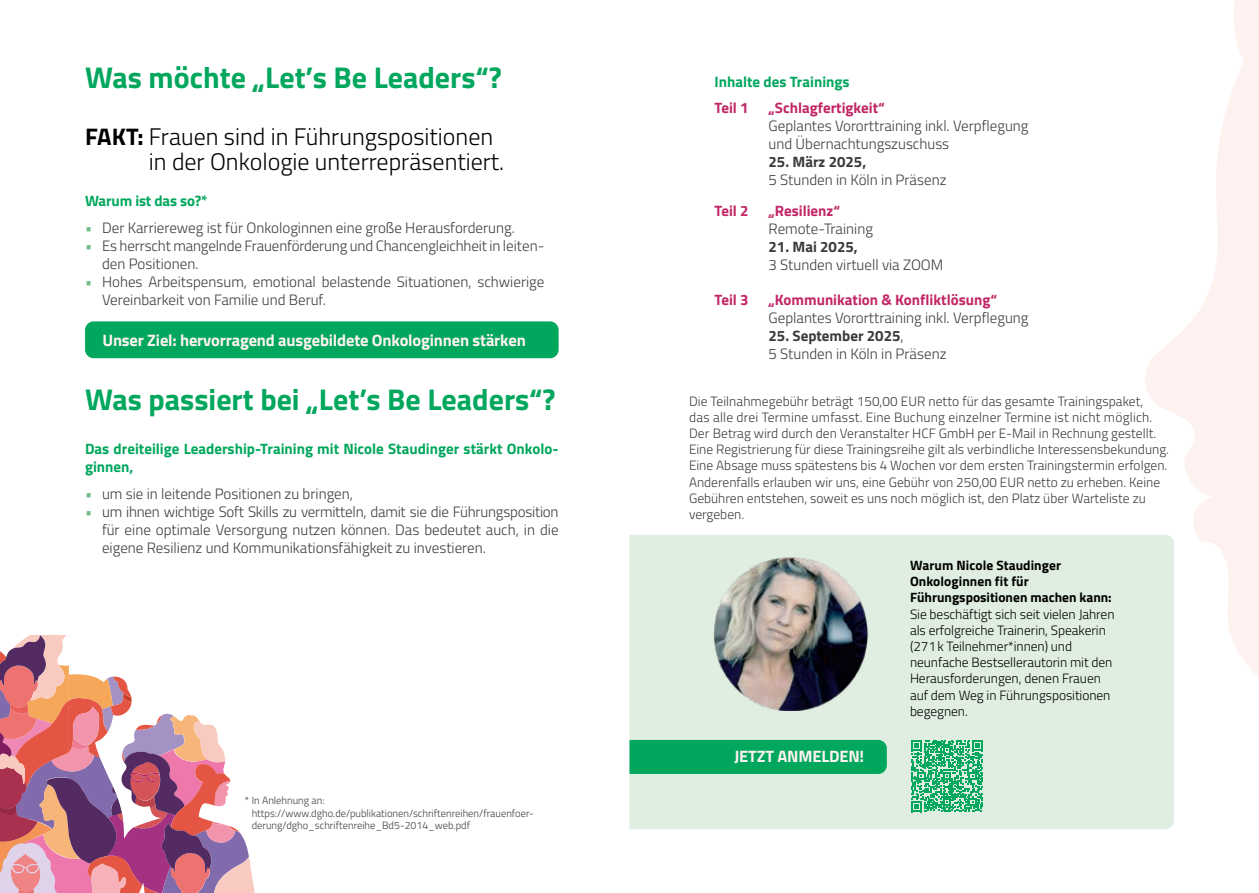
<style>
.page{position:relative;width:1259px;height:893px;background:#fff}
.page>*{position:absolute;margin:0;border:0;box-sizing:border-box;transform-origin:0 0}
.t1{font:700 30px "Cairo";color:#00a75d}
.t2{font:300 24px/25.5px "Cairo";color:#000}
.t3{font:700 16.5px "Cairo";letter-spacing:-.01em;color:#fef2f0}
.t4{font:300 15px/18px "Cairo";color:#3b3b3a}
.t5{font:700 15px/18px "Cairo";color:#00a75d}
.t6{font:700 15px "Cairo";color:#c22666}
.t7{font:700 15px "Cairo";color:#3b3b3a}
.t8{font:300 13.5px/16.2px "Cairo";color:#3b3b3a}
.t9{font:300 13.5px/16.2px "Cairo";letter-spacing:-.005em;color:#000}
.t10{font:700 13.5px/16.2px "Cairo";letter-spacing:.005em;color:#000}
.t11{font:300 10.5px/12.6px "Cairo";color:#3b3b3a}
.s1{font-weight:700}
.s2{color:#6ebc84}
</style>
<div class="page">
<svg style="left:0;top:635px;width:255px;height:258px"></svg>
<svg style="left:1145px;top:0;width:114px;height:677px"></svg>
<div style="left:85px;top:321px;width:473px;height:37px;background:#00a75d;border-radius:9px"></div>
<div style="left:629px;top:535px;width:545px;height:294px;background:#dfeee0"></div>
<img style="left:689px;top:558px;width:203px;height:152px">
<div style="left:629px;top:740px;width:258px;height:34px;background:#00a75d"></div>
<svg style="left:911px;top:740px;width:72px;height:72px;background:#4ebf8b"></svg>
<h1 class="t1" style="left:85px;top:53px;width:418px">Was möchte „Let’s Be Leaders“?</h1>
<h2 class="t2" style="left:149px;top:124px;width:357px;text-indent:-64px"><span class="s1">FAKT:</span> Frauen sind in Führungspositionen in der Onkologie unterrepräsentiert.</h2>
<p class="t5" style="left:85px;top:192px;width:124px">Warum ist das so?*</p>
<p class="t4" style="left:85px;top:218px;width:431px"><span class="s2">•</span> Der Karriereweg ist für Onkologinnen eine große Herausforderung.</p>
<p class="t4" style="left:102px;top:236px;width:440px;text-indent:-17px"><span class="s2">•</span> Es herrscht mangelnde Frauenförderung und Chancengleichheit in leiten-- den Positionen.</p>
<p class="t4" style="left:102px;top:272px;width:444px;text-indent:-17px"><span class="s2">•</span> Hohes Arbeitspensum, emotional belastende Situationen, schwierige<br>Vereinbarkeit von Familie und Beruf.</p>
<p class="t3" style="left:102px;top:326px;width:425px">Unser Ziel: hervorragend ausgebildete Onkologinnen stärken</p>
<h1 class="t1" style="left:85px;top:375px;width:472px">Was passiert bei „Let’s Be Leaders“?</h1>
<p class="t5" style="left:85px;top:440px;width:475px">Das dreiteilige Leadership-Training mit Nicole Staudinger stärkt Onkolo&shy;ginnen,</p>
<p class="t4" style="left:85px;top:485px;width:269px"><span class="s2">•</span> um sie in leitende Positionen zu bringen,</p>
<p class="t4" style="left:102px;top:503px;width:458px;text-align:justify;text-indent:-17px"><span class="s2">•</span> um ihnen wichtige Soft Skills zu vermitteln, damit sie die Führungsposition für eine optimale Versorgung nutzen können. Das bedeutet auch, in die eigene Resilienz und Kommunikationsfähigkeit zu investieren.</p>
<p class="t11" style="left:252px;top:794px;width:283px;text-indent:-7px">* In Anlehnung an: https://www.dgho.de/publikationen/schriftenreihen/frauenfoer&shy;derung/dgho_schriftenreihe_Bd5-2014_web.pdf</p>
<p class="t5" style="left:714px;top:72px;width:137px">Inhalte des Trainings</p>
<p class="t6" style="left:714px;top:96px;width:36px">Teil 1</p>
<p class="t6" style="left:768px;top:96px;width:118px">„Schlagfertigkeit“</p>
<p class="t4" style="left:768px;top:117px;width:261px">Geplantes Vororttraining inkl. Verpflegung und Übernachtungszuschuss</p>
<p class="t7" style="left:768px;top:150px;width:99px">25. März 2025,</p>
<p class="t4" style="left:768px;top:171px;width:179px">5 Stunden in Köln in Präsenz</p>
<p class="t6" style="left:714px;top:199px;width:36px">Teil 2</p>
<p class="t6" style="left:768px;top:199px;width:73px">„Resilienz“</p>
<p class="t4" style="left:768px;top:220px;width:106px">Remote-Training</p>
<p class="t7" style="left:768px;top:235px;width:91px">21. Mai 2025,</p>
<p class="t4" style="left:768px;top:256px;width:176px">3 Stunden virtuell via ZOOM</p>
<p class="t6" style="left:714px;top:288px;width:36px">Teil 3</p>
<p class="t6" style="left:768px;top:288px;width:230px">„Kommunikation &amp; Konfliktlösung“</p>
<p class="t4" style="left:768px;top:309px;width:261px">Geplantes Vororttraining inkl. Verpflegung</p>
<p class="t4" style="left:768px;top:327px;width:179px"><span class="s1">25. September 2025</span>,<br>5 Stunden in Köln in Präsenz</p>
<p class="t8" style="left:689px;top:393px;width:481px">Die Teilnahmegebühr beträgt 150,00 EUR netto für das gesamte Trainingspaket,<br>das alle drei Termine umfasst. Eine Buchung einzelner Termine ist nicht möglich.<br>Der Betrag wird durch den Veranstalter HCF GmbH per E-Mail in Rechnung gestellt.<br>Eine Registrierung für diese Trainingsreihe gilt als verbindliche Interessensbekundung.<br>Eine Absage muss spätestens bis 4 Wochen vor dem ersten Trainingstermin erfolgen.<br>Anderenfalls erlauben wir uns, eine Gebühr von 250,00 EUR netto zu erheben. Keine Gebühren entstehen, soweit es uns noch möglich ist, den Platz über Warteliste zu vergeben.</p>
<p class="t10" style="left:910px;top:557px;width:203px">Warum Nicole Staudinger<br>Onkologinnen fit für<br>Führungspositionen machen kann:</p>
<p class="t9" style="left:910px;top:606px;width:206px">Sie beschäftigt sich seit vielen Jahren als erfolgreiche Trainerin, Speakerin (271k Teilnehmer*innen) und neunfache Bestsellerautorin mit den<br>Herausforderungen, denen Frauen auf dem Weg in Führungspositionen begegnen.</p>
<p class="t3" style="left:734px;top:743px;width:131px">JETZT ANMELDEN!</p>
</div>
